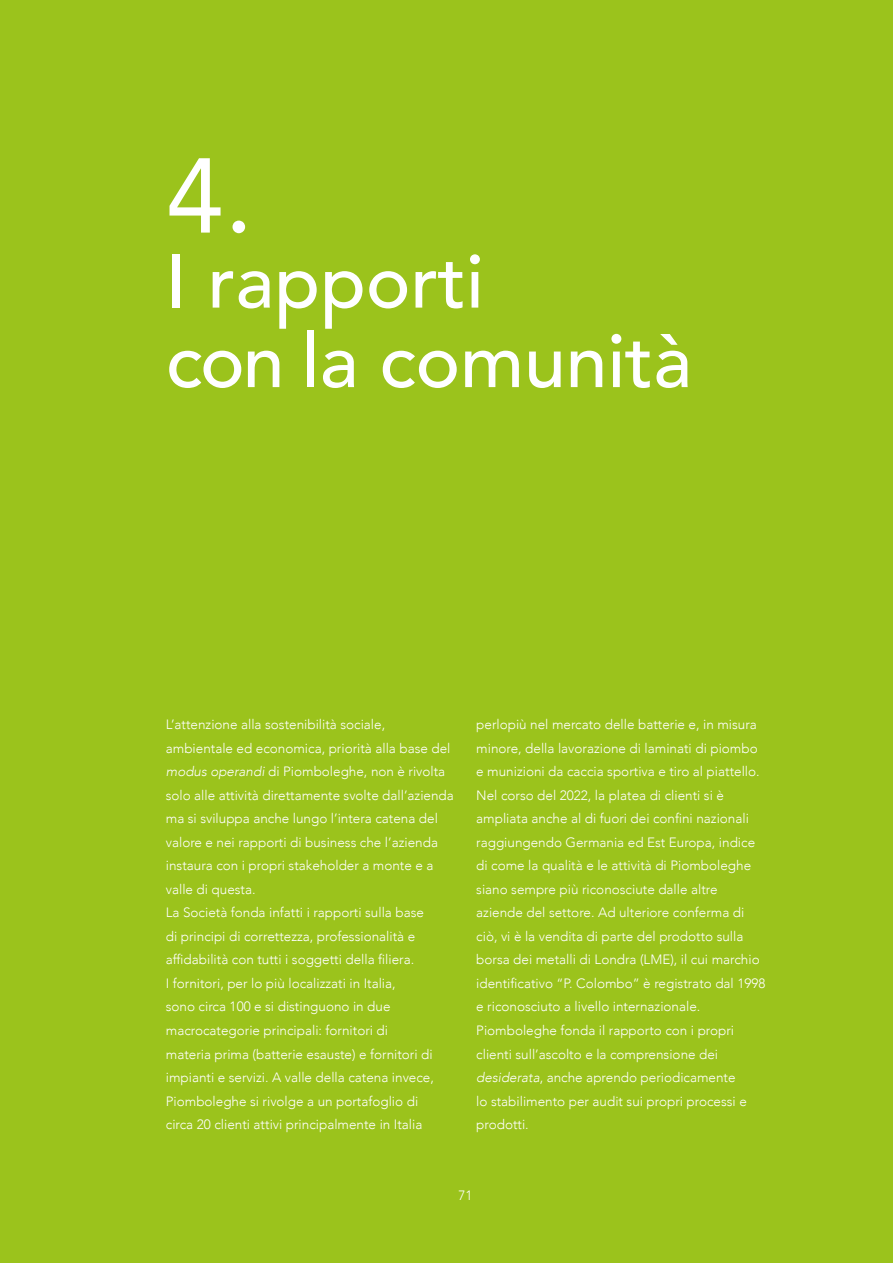
<style>
.page{position:relative;width:893px;height:1263px;background:#9bc31c}
.page>*{position:absolute;margin:0;border:0;box-sizing:border-box;transform-origin:0 0}
._8__Numero_titolo_gr{font:105px "Avenir";color:#fff}
._7_Titolo_grosso{font:500 75px "Avenir";color:#fff}
._2_testo{font:300 13.5px/23.5px "Avenir";color:#fff}
.Testo_no_rientro{font:300 13.5px "Avenir";color:#fff}
.s1{font-style:italic}
</style>
<div class="page">
<p class="_8__Numero_titolo_gr" style="left:166px;top:112px;width:89px">4.</p>
<p class="_7_Titolo_grosso" style="left:166px;top:217px;width:320px">I rapporti</p>
<p class="_7_Titolo_grosso" style="left:166px;top:296px;width:528px">con la comunità</p>
<p class="_2_testo" style="left:166px;top:712px;width:289px">L’attenzione alla sostenibilità sociale, ambientale ed economica, priorità alla base del <span class="s1">modus operandi</span> di Piomboleghe, non è rivolta solo alle attività direttamente svolte dall’azienda ma si sviluppa anche lungo l’intera catena del valore e nei rapporti di business che l’azienda instaura con i propri stakeholder a monte e a valle di questa.</p>
<p class="_2_testo" style="left:166px;top:901px;width:270px">La Società fonda infatti i rapporti sulla base di principi di correttezza, professionalità e affidabilità con tutti i soggetti della filiera.<br>I fornitori, per lo più localizzati in Italia,<br>sono circa 100 e si distinguono in due macrocategorie principali: fornitori di materia prima (batterie esauste) e fornitori di impianti e servizi. A valle della catena invece, Piomboleghe si rivolge a un portafoglio di circa 20 clienti attivi principalmente in Italia</p>
<p class="_2_testo" style="left:476px;top:712px;width:291px">perlopiù nel mercato delle batterie e, in misura minore, della lavorazione di laminati di piombo e munizioni da caccia sportiva e tiro al piattello.<br>Nel corso del 2022, la platea di clienti si è ampliata anche al di fuori dei confini nazionali raggiungendo Germania ed Est Europa, indice di come la qualità e le attività di Piomboleghe siano sempre più riconosciute dalle altre aziende del settore. Ad ulteriore conferma di ciò, vi è la vendita di parte del prodotto sulla borsa dei metalli di Londra (LME), il cui marchio identificativo “P. Colombo” è registrato dal 1998 e riconosciuto a livello internazionale.</p>
<p class="_2_testo" style="left:476px;top:1018px;width:272px">Piomboleghe fonda il rapporto con i propri clienti sull’ascolto e la comprensione dei <span class="s1">desiderata</span>, anche aprendo periodicamente lo stabilimento per audit sui propri processi e prodotti.</p>
<p class="Testo_no_rientro" style="left:459px;top:1187px;width:16px">71</p>
</div>
